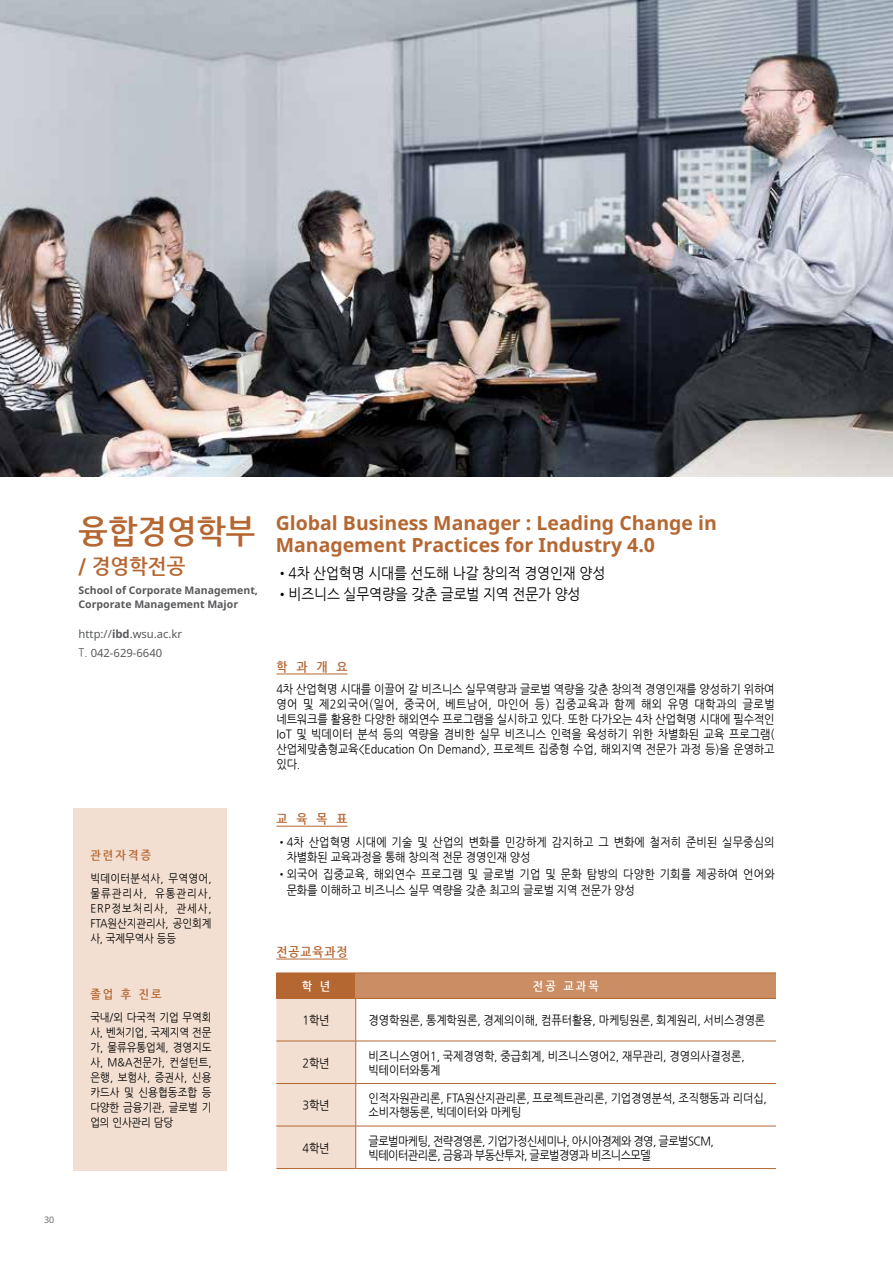
<style>
.page{position:relative;width:893px;height:1263px;background:#fff}
.page>*{position:absolute;margin:0;border:0;box-sizing:border-box;transform-origin:0 0}
.t1{font:700 33px "Nanum Gothic";color:#b56732;scale:.95 1}
.t2{font:700 21px "Nanum Gothic";color:#b56732;scale:.95 1}
.t3{font:700 19.5px/22.5px "Noto Sans UI";color:#b56732}
.t4{font:15px "Nanum Gothic";letter-spacing:-.01em;color:#000;scale:.92 1}
.t5{font:700 12.75px "Nanum Gothic";letter-spacing:.77em;color:#b56732;scale:.92 1}
.t6{font:12px/15px "Nanum Gothic";letter-spacing:-.01em;color:#000;scale:.92 1}
.t7{font:12px/16.5px "Nanum Gothic";letter-spacing:.015em;color:#000;scale:.92 1}
.t8{font:12px/14.4px "Nanum Gothic";letter-spacing:-.05em;color:#000;scale:.92 1}
.t9{font:12px/15px "Nanum Gothic";letter-spacing:.01em;color:#000;scale:.92 1}
.t10{font:700 12px "Nanum Gothic";letter-spacing:.2em;color:#b56732;scale:.92 1}
.t11{font:700 12px "Nanum Gothic";color:#fff;scale:.92 1}
.t12{font:11.25px/15px "Nanum Gothic";color:#000;text-align:justify;scale:.92 1}
.t13{font:11.25px/18.8px "Noto Sans";color:#58595b}
.t14{font:700 10.5px/13.5px "Noto Sans";color:#58595b}
.t15{font:9px "Noto Sans";color:#6d6e71}
.s1{font-weight:700}
.s2{font-family:"Nanum Gothic"}
</style>
<div class="page">
<div style="left:74px;top:808px;width:153px;height:362px;background:#f2dfd1"></div>
<img style="left:0;top:0;width:893px;height:476px">
<hr style="left:276px;top:674px;width:72px;height:1px;background:#b56732">
<hr style="left:276px;top:826px;width:72px;height:1px;background:#b56732">
<hr style="left:276px;top:959px;width:72px;height:1px;background:#b56732">
<div style="left:276px;top:973px;width:80px;height:25px;background:#b56732"></div>
<div style="left:356px;top:973px;width:420px;height:25px;background:#cb8d63"></div>
<div style="left:276px;top:999px;width:79px;height:169px;background:#f2dfd1"></div>
<svg style="left:356px;top:999px;width:420px;height:169px"></svg>
<hr style="left:276px;top:972px;width:80px;height:1px;background:#b56732">
<hr style="left:356px;top:972px;width:420px;height:1px;background:#b56732">
<hr style="left:276px;top:998px;width:80px;height:1px;background:#b56732">
<hr style="left:356px;top:998px;width:420px;height:1px;background:#b56732">
<hr style="left:355px;top:999px;width:1px;height:42px;background:#b56732">
<hr style="left:276px;top:1041px;width:80px;height:1px;background:#b56732">
<hr style="left:356px;top:1041px;width:420px;height:1px;background:#b56732">
<hr style="left:355px;top:1041px;width:1px;height:42px;background:#b56732">
<hr style="left:276px;top:1083px;width:80px;height:1px;background:#b56732">
<hr style="left:356px;top:1083px;width:420px;height:1px;background:#b56732">
<hr style="left:355px;top:1084px;width:1px;height:42px;background:#b56732">
<hr style="left:276px;top:1126px;width:80px;height:1px;background:#b56732">
<hr style="left:356px;top:1126px;width:420px;height:1px;background:#b56732">
<hr style="left:355px;top:1126px;width:1px;height:42px;background:#b56732">
<hr style="left:276px;top:1168px;width:80px;height:1px;background:#b56732">
<hr style="left:356px;top:1168px;width:420px;height:1px;background:#b56732">
<p class="t15" style="left:44px;top:1213px;width:12px">30</p>
<h1 class="t1" style="left:79px;top:515px;width:188px">융합경영학부</h1>
<h2 class="t2" style="left:79px;top:556px;width:114px">/ 경영학전공</h2>
<p class="t14" style="left:79px;top:583px;width:181px">School of Corporate Management,<br>Corporate Management Major</p>
<p class="t13" style="left:79px;top:624px;width:105px">http://<span class="s1">ibd</span>.wsu.ac.kr<br><span class="s2">T.</span> 042-629-6640</p>
<p class="t10" style="left:90px;top:850px;width:68px">관련자격증</p>
<p class="t12" style="left:90px;top:871px;width:133px">빅데이터분석사, 무역영어, 물류관리사, 유통관리사, ERP정보처리사, 관세사, FTA원산지관리사, 공인회계 사, 국제무역사 등등</p>
<p class="t10" style="left:90px;top:989px;width:79px">졸업 후 진로</p>
<p class="t12" style="left:90px;top:1010px;width:133px">국내/외 다국적 기업 무역회 사, 벤처기업, 국제지역 전문 가, 물류유통업체, 경영지도 사, M&amp;A전문가, 컨설턴트, 은행, 보험사, 증권사, 신용 카드사 및 신용협동조합 등 다양한 금융기관, 글로벌 기 업의 인사관리 담당</p>
<h3 class="t3" style="left:276px;top:511px;width:443px">Global Business Manager : Leading Change in<br>Management Practices for Industry 4.0</h3>
<p class="t4" style="left:276px;top:566px;width:360px">•4차 산업혁명 시대를 선도해 나갈 창의적 경영인재 양성</p>
<p class="t4" style="left:276px;top:587px;width:333px">•비즈니스 실무역량을 갖춘 글로벌 지역 전문가 양성</p>
<p class="t5" style="left:276px;top:660px;width:79px">학과개요</p>
<p class="t6" style="left:276px;top:682px;width:543px;text-align:justify">4차 산업혁명 시대를 이끌어 갈 비즈니스 실무역량과 글로벌 역량을 갖춘 창의적 경영인재를 양성하기 위하여 영어 및 제2외국어(일어, 중국어, 베트남어, 마인어 등) 집중교육과 함께 해외 유명 대학과의 글로벌 네트워크를 활용한 다양한 해외연수 프로그램을 실시하고 있다. 또한 다가오는 4차 산업혁명 시대에 필수적인 IoT 및 빅데이터 분석 등의 역량을 겸비한 실무 비즈니스 인력을 육성하기 위한 차별화된 교육 프로그램( 산업체맞춤형교육&lt;Education On Demand&gt;, 프로젝트 집중형 수업, 해외지역 전문가 과정 등)을 운영하고 있다.</p>
<p class="t5" style="left:276px;top:812px;width:79px">교육목표</p>
<p class="t9" style="left:287px;top:835px;width:532px;text-indent:-10px">•4차 산업혁명 시대에 기술 및 산업의 변화를 민강하게 감지하고 그 변화에 철저히 준비된 실무중심의 차별화된 교육과정을 통해 창의적 전문 경영인재 양성</p>
<p class="t7" style="left:287px;top:866px;width:532px;text-indent:-10px">•외국어 집중교육, 해외연수 프로그램 및 글로벌 기업 및 문화 탐방의 다양한 기회를 제공하여 언어와 문화를 이해하고 비즈니스 실무 역량을 갖춘 최고의 글로벌 지역 전문가 양성</p>
<p class="t5" style="left:276px;top:945px;width:79px">전공교육과정</p>
<p class="t11" style="left:302px;top:980px;width:32px">학 년</p>
<p class="t11" style="left:533px;top:980px;width:73px">전공 교과목</p>
<p class="t6" style="left:302px;top:1013px;width:31px">1학년</p>
<p class="t6" style="left:369px;top:1013px;width:433px">경영학원론, 통계학원론, 경제의이해, 컴퓨터활용, 마케팅원론, 회계원리, 서비스경영론</p>
<p class="t6" style="left:302px;top:1056px;width:31px">2학년</p>
<p class="t6" style="left:369px;top:1049px;width:410px;line-height:14.4px">비즈니스영어1, 국제경영학, 중급회계, 비즈니스영어2, 재무관리, 경영의사결정론, 빅테이터와통계</p>
<p class="t6" style="left:302px;top:1098px;width:31px">3학년</p>
<p class="t6" style="left:369px;top:1091px;width:435px;line-height:14.4px">인적자원관리론, FTA원산지관리론, 프로젝트관리론, 기업경영분석, 조직행동과 리더십, 소비자행동론, 빅데이터와 마케팅</p>
<p class="t6" style="left:302px;top:1141px;width:31px">4학년</p>
<p class="t8" style="left:369px;top:1134px;width:377px">글로벌마케팅, 전략경영론, 기업가정신세미나, 아시아경제와 경영, 글로벌SCM, 빅테이터관리론, 금융과 부동산투자, 글로벌경영과 비즈니스모델</p>
</div>
